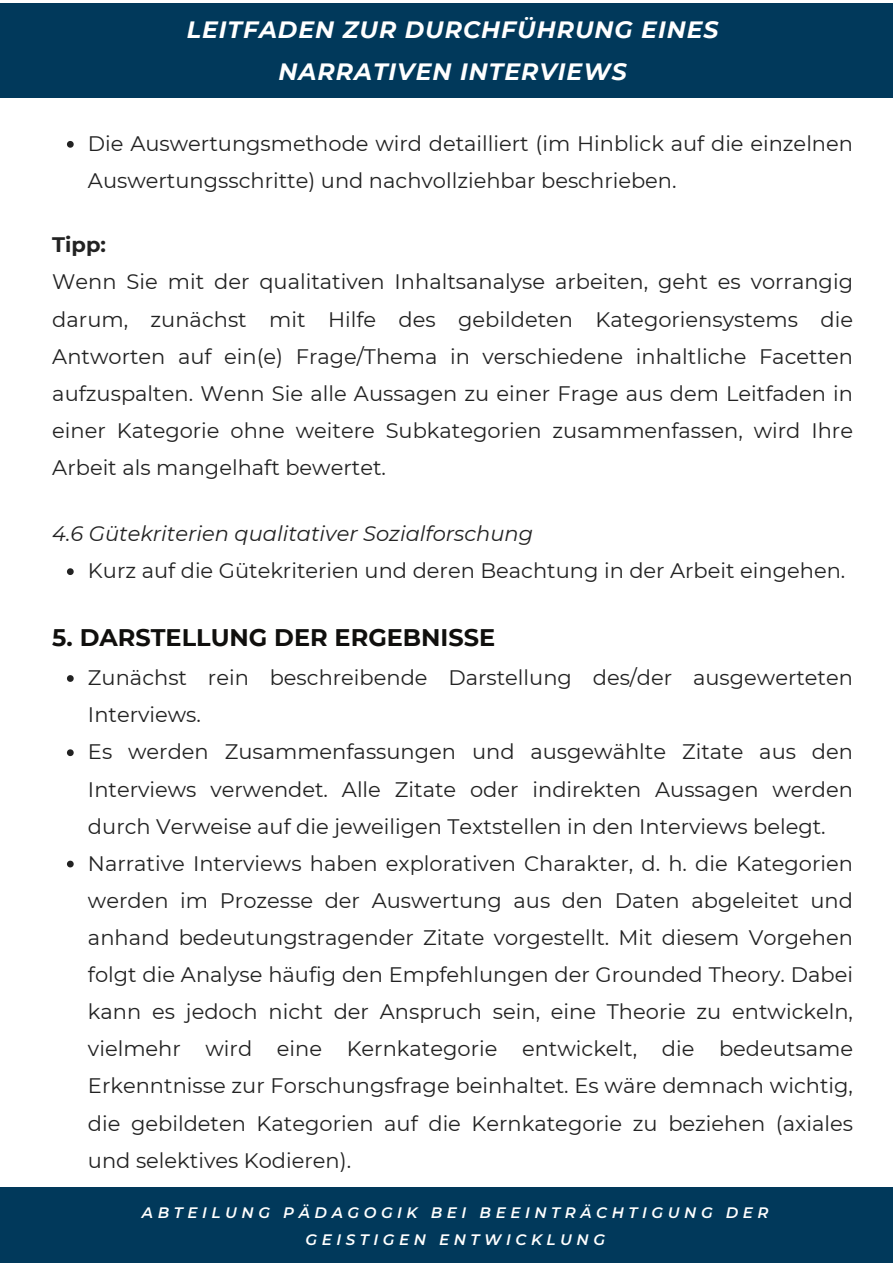
<style>
.page{position:relative;width:893px;height:1264px;background:#fff}
.page>*{position:absolute;margin:0;border:0;box-sizing:border-box;transform-origin:0 0}
.t1{font:700 24px "Montserrat";color:#100f0d}
.t2{font:italic 700 23.55px "Montserrat";letter-spacing:.04em;color:#fff}
.t3{font:21px/37px "Montserrat";color:#222;text-align:justify}
.t4{font:italic 21px "Montserrat";color:#222}
.t5{font:700 21px "Montserrat";color:#222}
.t6{font:italic 600 15.15px/27px "Montserrat";letter-spacing:.3em;color:#fff;text-align:center}
</style>
<div class="page">
<div style="left:0;top:1187px;width:892px;height:75px;background:#01395b"></div>
<div style="left:0;top:3px;width:892px;height:95px;background:#01395b"></div>
<svg style="left:67px;top:141px;width:7px;height:7px"></svg>
<svg style="left:67px;top:568px;width:7px;height:7px"></svg>
<svg style="left:67px;top:675px;width:7px;height:7px"></svg>
<svg style="left:67px;top:749px;width:7px;height:7px"></svg>
<svg style="left:67px;top:860px;width:7px;height:7px"></svg>
<p class="t2" style="left:187px;top:15px;width:533px">LEITFADEN ZUR DURCHFÜHRUNG EINES</p>
<p class="t2" style="left:278px;top:58px;width:349px">NARRATIVEN INTERVIEWS</p>
<p class="t3" style="left:88px;top:125px;width:766px">Die Auswertungsmethode wird detailliert (im Hinblick auf die einzelnen<br>Auswertungsschritte) und nachvollziehbar beschrieben.</p>
<p class="t5" style="left:52px;top:232px;width:55px">Tipp:</p>
<p class="t3" style="left:52px;top:263px;width:802px">Wenn Sie mit der qualitativen Inhaltsanalyse arbeiten, geht es vorrangig darum, zunächst mit Hilfe des gebildeten Kategoriensystems die Antworten auf ein(e) Frage/Thema in verschiedene inhaltliche Facetten aufzuspalten. Wenn Sie alle Aussagen zu einer Frage aus dem Leitfaden in einer Kategorie ohne weitere Subkategorien zusammenfassen, wird Ihre Arbeit als mangelhaft bewertet.</p>
<p class="t4" style="left:52px;top:521px;width:482px">4.6 Gütekriterien qualitativer Sozialforschung</p>
<p class="t3" style="left:88px;top:552px;width:758px">Kurz auf die Gütekriterien und deren Beachtung in der Arbeit eingehen.</p>
<p class="t1" style="left:52px;top:622px;width:444px">5. DARSTELLUNG DER ERGEBNISSE</p>
<p class="t3" style="left:88px;top:659px;width:766px">Zunächst rein beschreibende Darstellung des/der ausgewerteten<br>Interviews.</p>
<p class="t3" style="left:88px;top:733px;width:766px">Es werden Zusammenfassungen und ausgewählte Zitate aus den Interviews verwendet. Alle Zitate oder indirekten Aussagen werden durch Verweise auf die jeweiligen Textstellen in den Interviews belegt.</p>
<p class="t3" style="left:88px;top:844px;width:766px">Narrative Interviews haben explorativen Charakter, d. h. die Kategorien werden im Prozesse der Auswertung aus den Daten abgeleitet und anhand bedeutungstragender Zitate vorgestellt. Mit diesem Vorgehen folgt die Analyse häufig den Empfehlungen der Grounded Theory. Dabei kann es jedoch nicht der Anspruch sein, eine Theorie zu entwickeln, vielmehr wird eine Kernkategorie entwickelt, die bedeutsame Erkenntnisse zur Forschungsfrage beinhaltet. Es wäre demnach wichtig, die gebildeten Kategorien auf die Kernkategorie zu beziehen (axiales und selektives Kodieren).</p>
<p class="t6" style="left:142px;top:1198px;width:628px">ABTEILUNG PÄDAGOGIK BEI BEEINTRÄCHTIGUNG DER<br>GEISTIGEN ENTWICKLUNG</p>
</div>
